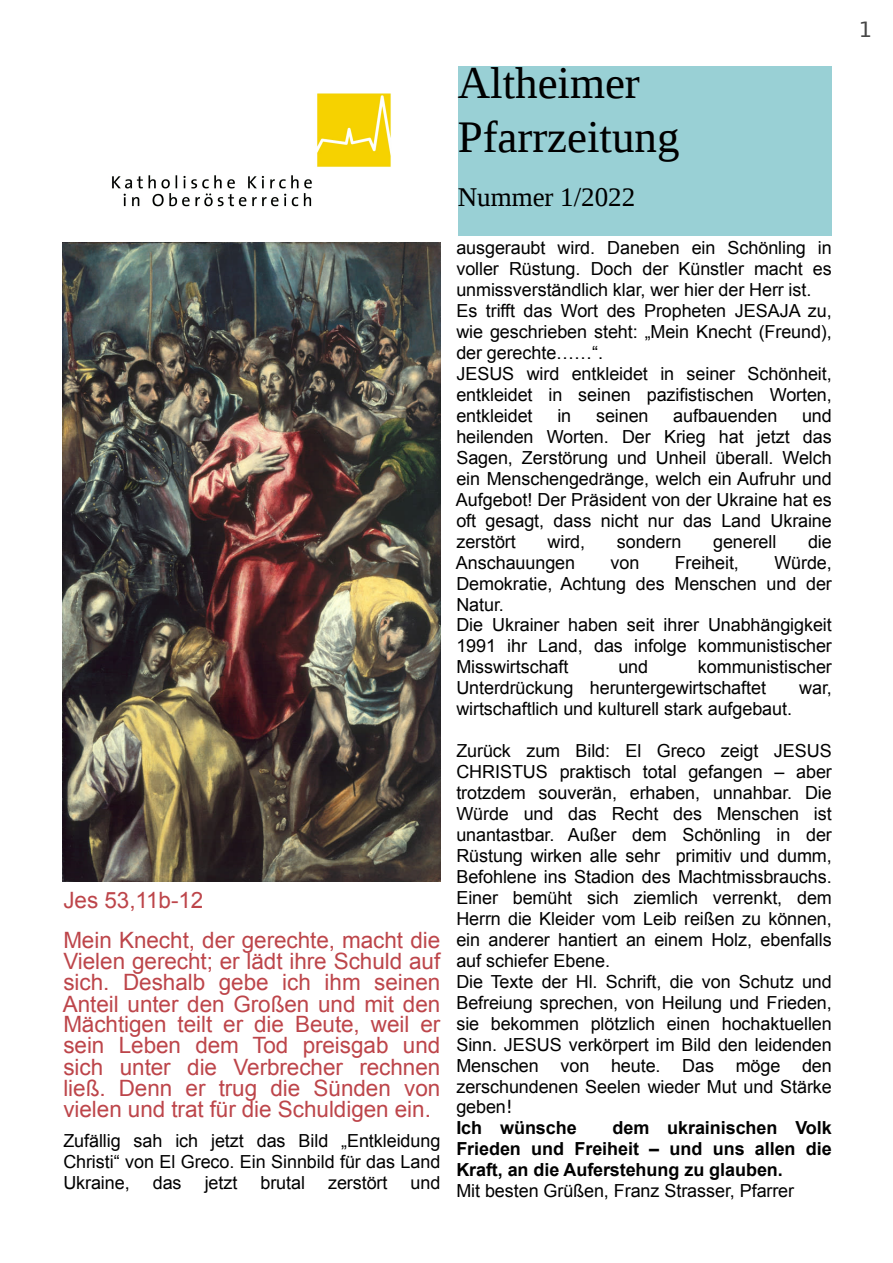
<style>
.page{position:relative;width:893px;height:1263px;background:#fff}
.page>*{position:absolute;margin:0;border:0;box-sizing:border-box;transform-origin:0 0}
.t1{font:45px/54px "Liberation Serif";color:#000}
.t2{font:27px "Liberation Serif";color:#000}
.t3{font:22.5px/21.1px "Arial";letter-spacing:-.005em;color:#bd454a}
.t4{font:21px "DejaVu Sans";color:#474747}
.t5{font:18px/21px "Arial";letter-spacing:-.005em;color:#000}
.t6{font:700 18px/21px "Arial";color:#000;text-align:justify}
.s1{font-family:"DejaVu Sans"}
.s2{font-weight:700}
</style>
<div class="page">
<div style="left:458px;top:66px;width:373px;height:169px;background:#99d0d5"></div>
<img style="left:112px;top:93px;width:279px;height:114px">
<img style="left:62px;top:242px;width:378px;height:640px">
<p class="t3" style="left:63px;top:880px;width:378px;line-height:40.5px">Jes 53,11b-12<br>Mein Knecht, der gerechte, macht die</p>
<p class="t3" style="left:63px;top:951px;width:379px;text-align:justify">Vielen gerecht; er lädt ihre Schuld auf sich. Deshalb gebe ich ihm seinen Anteil unter den Großen und mit den Mächtigen teilt er die Beute, weil er sein Leben dem Tod preisgab und sich unter die Verbrecher rechnen ließ. Denn er trug die Sünden von vielen und trat für die Schuldigen ein.</p>
<p class="t5" style="left:63px;top:1130px;width:378px;text-align:justify">Zufällig sah ich jetzt das Bild „Entkleidung Christi“ von El Greco. Ein Sinnbild für das Land Ukraine,</p>
<p class="t5" style="left:153px;top:1172px;width:30px">das</p>
<p class="t5" style="left:205px;top:1172px;width:34px">jetzt</p>
<p class="t5" style="left:260px;top:1172px;width:46px">brutal</p>
<p class="t5" style="left:328px;top:1172px;width:61px">zerstört</p>
<p class="t5" style="left:411px;top:1172px;width:31px">und</p>
<h1 class="t1" style="left:458px;top:56px;width:223px">Altheimer<br>Pfarrzeitung</h1>
<h2 class="t2" style="left:458px;top:182px;width:179px">Nummer 1/2022</h2>
<p class="t5" style="left:456px;top:237px;width:377px">ausgeraubt wird. Daneben ein Schönling in voller Rüstung. Doch der Künstler macht es unmissverständlich klar, wer hier der Herr ist.<br>Es trifft das Wort des Propheten JESAJA zu, wie geschrieben steht: „Mein Knecht (Freund), der gerechte……“.<br>JESUS wird entkleidet in seiner Schönheit, entkleidet in seinen pazifistischen Worten, entkleidet</p>
<p class="t5" style="left:557px;top:405px;width:15px">in</p>
<p class="t5" style="left:596px;top:405px;width:54px">seinen</p>
<p class="t5" style="left:673px;top:405px;width:106px">aufbauenden</p>
<p class="t5" style="left:456px;top:405px;width:377px;text-align:justify;text-indent:346px">und heilenden Worten. Der Krieg hat jetzt das Sagen, Zerstörung und Unheil überall. Welch ein Menschengedränge, welch ein Aufruhr und Aufgebot! Der Präsident von der Ukraine hat es oft gesagt, dass nicht nur das Land Ukraine zerstört</p>
<p class="t5" style="left:548px;top:531px;width:39px">wird,</p>
<p class="t5" style="left:617px;top:531px;width:66px">sondern</p>
<p class="t5" style="left:713px;top:531px;width:65px">generell</p>
<p class="t5" style="left:808px;top:531px;width:25px">die</p>
<p class="t5" style="left:456px;top:552px;width:121px">Anschauungen</p>
<p class="t5" style="left:610px;top:552px;width:30px">von</p>
<p class="t5" style="left:675px;top:552px;width:66px">Freiheit,</p>
<p class="t5" style="left:456px;top:552px;width:377px;text-indent:318px">Würde,<br>Demokratie, Achtung des Menschen und der<br>Natur.<br>Die Ukrainer haben seit ihrer Unabhängigkeit<br>1991 ihr Land, das infolge kommunistischer<br>Misswirtschaft</p>
<p class="t5" style="left:456px;top:657px;width:377px;text-indent:242px">kommunistischer<br>Unterdrückung heruntergewirtschaftet</p>
<p class="t5" style="left:618px;top:657px;width:31px">und</p>
<p class="t5" style="left:799px;top:678px;width:34px">war,</p>
<p class="t5" style="left:456px;top:698px;width:337px">wirtschaftlich und kulturell stark aufgebaut.</p>
<p class="t5" style="left:456px;top:740px;width:377px">Zurück zum Bild: El Greco zeigt JESUS CHRISTUS praktisch total gefangen – aber trotzdem souverän, erhaben, unnahbar. Die Würde und das Recht des Menschen ist unantastbar. Außer dem Schönling in der Rüstung wirken alle sehr primitiv und dumm, Befohlene ins Stadion des Machtmissbrauchs.<br>Einer bemüht sich ziemlich verrenkt, dem Herrn die Kleider vom Leib reißen zu können, ein anderer hantiert an einem Holz, ebenfalls auf schiefer Ebene.<br>Die Texte der Hl. Schrift, die von Schutz und Befreiung sprechen, von Heilung und Frieden, sie bekommen plötzlich einen hochaktuellen Sinn. JESUS verkörpert im Bild den leidenden Menschen von heute. Das möge den zerschundenen Seelen wieder Mut und Stärke geben<span class="s1">!<br></span><span class="s2">Ich wünsche</span></p>
<p class="t6" style="left:456px;top:1118px;width:377px;text-indent:156px">dem ukrainischen Volk Frieden und Freiheit – und uns allen die Kraft, an die Auferstehung zu glauben.</p>
<p class="t5" style="left:456px;top:1180px;width:339px">Mit besten Grüßen, Franz Strasser, Pfarrer</p>
<p class="t4" style="left:859px;top:17px;width:15px">1</p>
</div>
